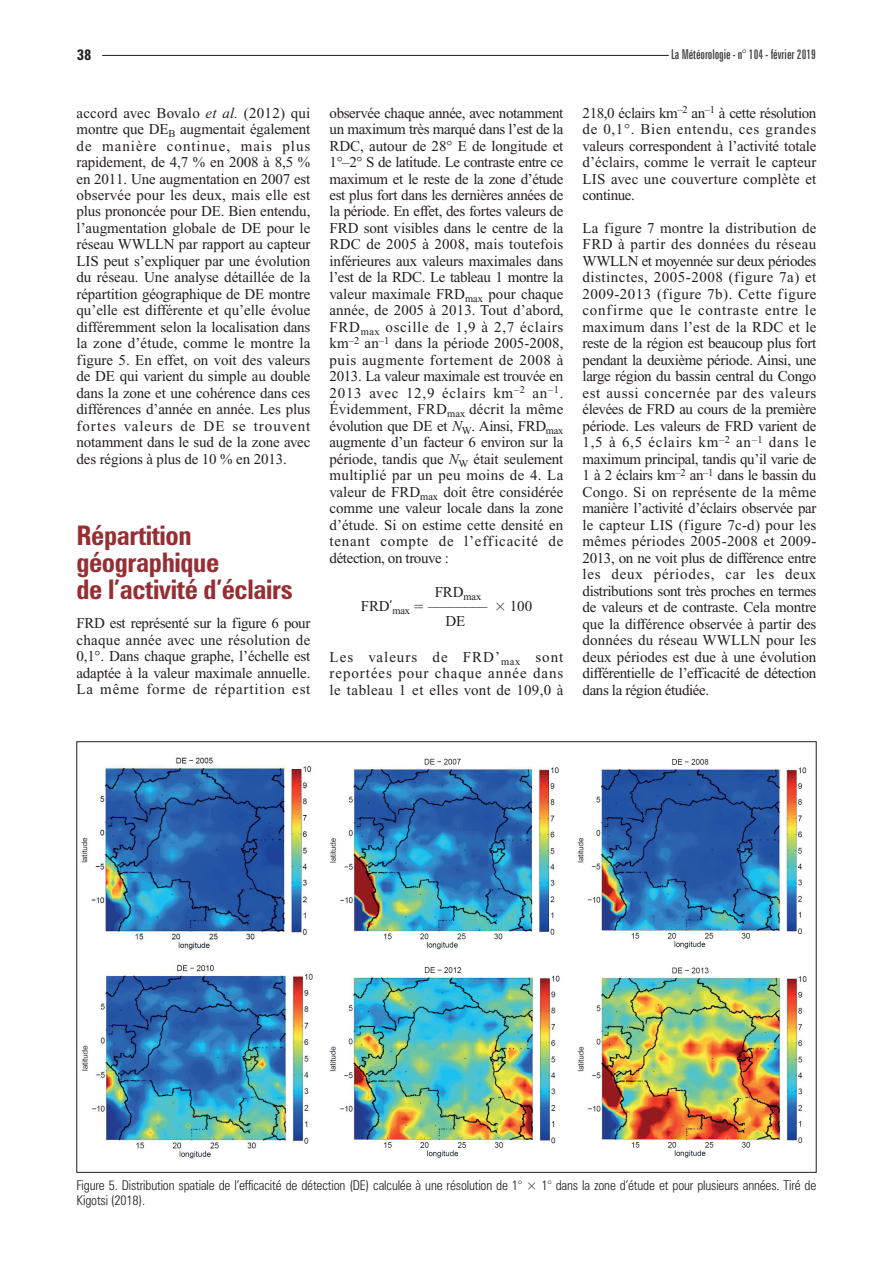
<style>
.page{position:relative;width:893px;height:1263px;background:#fff}
.page>*{position:absolute;margin:0;border:0;box-sizing:border-box;transform-origin:0 0}
.t1{font:700 condensed 27px/27px "Zurich BT";letter-spacing:-.015em;color:#962e33}
.t2{font:15px/16.5px "Times New Roman";letter-spacing:-.01em;color:#231f20;text-align:justify}
.t3{font:700 condensed 15px "Zurich BT";color:#231f20}
.t4{font:300 condensed 13.5px/15px "Zurich BT";letter-spacing:-.015em;color:#231f20}
.t5{font:extra-condensed 13.5px "Zurich BT";color:#3e3e3f}
.s1{font-style:italic}
.s2{font-family:"Zurich BT";font-weight:300;font-stretch:condensed}
</style>
<div class="page">
<hr style="left:102px;top:55px;width:567px;height:1px;background:#231f20">
<img style="left:81px;top:758px;width:726px;height:401px">
<p class="t3" style="left:77px;top:49px;width:16px">38</p>
<p class="t5" style="left:671px;top:49px;width:146px">La Météorologie - n° 104 - février 2019</p>
<p class="t2" style="left:77px;top:106px;width:235px">accord avec Bovalo <span class="s1">et al.</span> (2012) qui montre que DE<sub>B</sub> augmentait également de manière continue, mais plus rapidement, de 4,7 % en 2008 à 8,5 % en 2011. Une augmentation en 2007 est observée pour les deux, mais elle est plus prononcée pour DE. Bien entendu, l’augmentation globale de DE pour le réseau WWLLN par rapport au capteur LIS peut s’expliquer par une évolution du réseau. Une analyse détaillée de la répartition géographique de DE montre qu’elle est différente et qu’elle évolue différemment selon la localisation dans la zone d’étude, comme le montre la figure 5. En effet, on voit des valeurs de DE qui varient du simple au double dans la zone et une cohérence dans ces différences d’année en année. Les plus fortes valeurs de DE se trouvent notamment dans le sud de la zone avec des régions à plus de 10 % en 2013.</p>
<h1 class="t1" style="left:77px;top:525px;width:218px">Répartition géographique<br>de l’activité d’éclairs</h1>
<p class="t2" style="left:77px;top:616px;width:235px">FRD est représenté sur la figure 6 pour chaque année avec une résolution de 0,1°. Dans chaque graphe, l’échelle est adaptée à la valeur maximale annuelle.<br>La même forme de répartition est</p>
<p class="t2" style="left:330px;top:106px;width:235px">observée chaque année, avec notamment un maximum très marqué dans l’est de la RDC, autour de 28° E de longitude et 1°–2° S de latitude. Le contraste entre ce maximum et le reste de la zone d’étude est plus fort dans les dernières années de la période. En effet, des fortes valeurs de FRD sont visibles dans le centre de la RDC de 2005 à 2008, mais toutefois inférieures aux valeurs maximales dans l’est de la RDC. Le tableau 1 montre la valeur maximale FRD<sub>max</sub> pour chaque année, de 2005 à 2013. Tout d’abord, FRD<sub>max</sub> oscille de 1,9 à 2,7 éclairs km<sup>–2</sup> an<sup>–1</sup> dans la période 2005-2008, puis augmente fortement de 2008 à 2013. La valeur maximale est trouvée en 2013 avec 12,9 éclairs km<sup>–2</sup> an<sup>–1</sup>.<br>Évidemment, FRD<sub>max</sub> décrit la même évolution que DE et <span class="s1">N</span><sub>W</sub>. Ainsi, FRD<sub>max </sub>augmente d’un facteur 6 environ sur la période, tandis que <span class="s1">N</span><sub>W</sub> était seulement multiplié par un peu moins de 4. La valeur de FRD<sub>max</sub> doit être considérée comme une valeur locale dans la zone d’étude. Si on estime cette densité en tenant compte de l’efficacité de détection, on trouve :</p>
<p class="t2" style="left:435px;top:586px;width:48px">FRD<sub>max</sub></p>
<p class="t2" style="left:361px;top:599px;width:173px">FRD<span class="s2">’</span><sub>max</sub> <span class="s2">=</span> –––––––– <span class="s2">×</span> 100</p>
<p class="t2" style="left:446px;top:614px;width:21px">DE</p>
<p class="t2" style="left:330px;top:650px;width:235px">Les valeurs de FRD’<sub>max</sub> sont reportées pour chaque année dans le tableau 1 et elles vont de 109,0 à</p>
<p class="t2" style="left:583px;top:106px;width:235px">218,0 éclairs km<sup>–2</sup> an<sup>–1</sup> à cette résolution de 0,1°. Bien entendu, ces grandes valeurs correspondent à l’activité totale d’éclairs, comme le verrait le capteur LIS avec une couverture complète et continue.</p>
<p class="t2" style="left:583px;top:221px;width:235px">La figure 7 montre la distribution de FRD à partir des données du réseau WWLLN et moyennée sur deux périodes distinctes, 2005-2008 (figure 7a) et 2009-2013 (figure 7b). Cette figure confirme que le contraste entre le maximum dans l’est de la RDC et le reste de la région est beaucoup plus fort pendant la deuxième période. Ainsi, une large région du bassin central du Congo est aussi concernée par des valeurs élevées de FRD au cours de la première période. Les valeurs de FRD varient de 1,5 à 6,5 éclairs km<sup>–2</sup> an<sup>–1</sup> dans le maximum principal, tandis qu’il varie de 1 à 2 éclairs km<sup>–2</sup> an<sup>–1</sup> dans le bassin du Congo. Si on représente de la même manière l’activité d’éclairs observée par le capteur LIS (figure 7c-d) pour les mêmes périodes 2005-2008 et 2009- 2013, on ne voit plus de différence entre les deux périodes, car les deux distributions sont très proches en termes de valeurs et de contraste. Cela montre que la différence observée à partir des données du réseau WWLLN pour les deux périodes est due à une évolution différentielle de l’efficacité de détection dans la région étudiée.</p>
<p class="t4" style="left:77px;top:1179px;width:741px">Figure 5. Distribution spatiale de l’efficacité de détection (DE) calculée à une résolution de 1° × 1° dans la zone d’étude et pour plusieurs années. Tiré de<br>Kigotsi (2018).</p>
</div>
